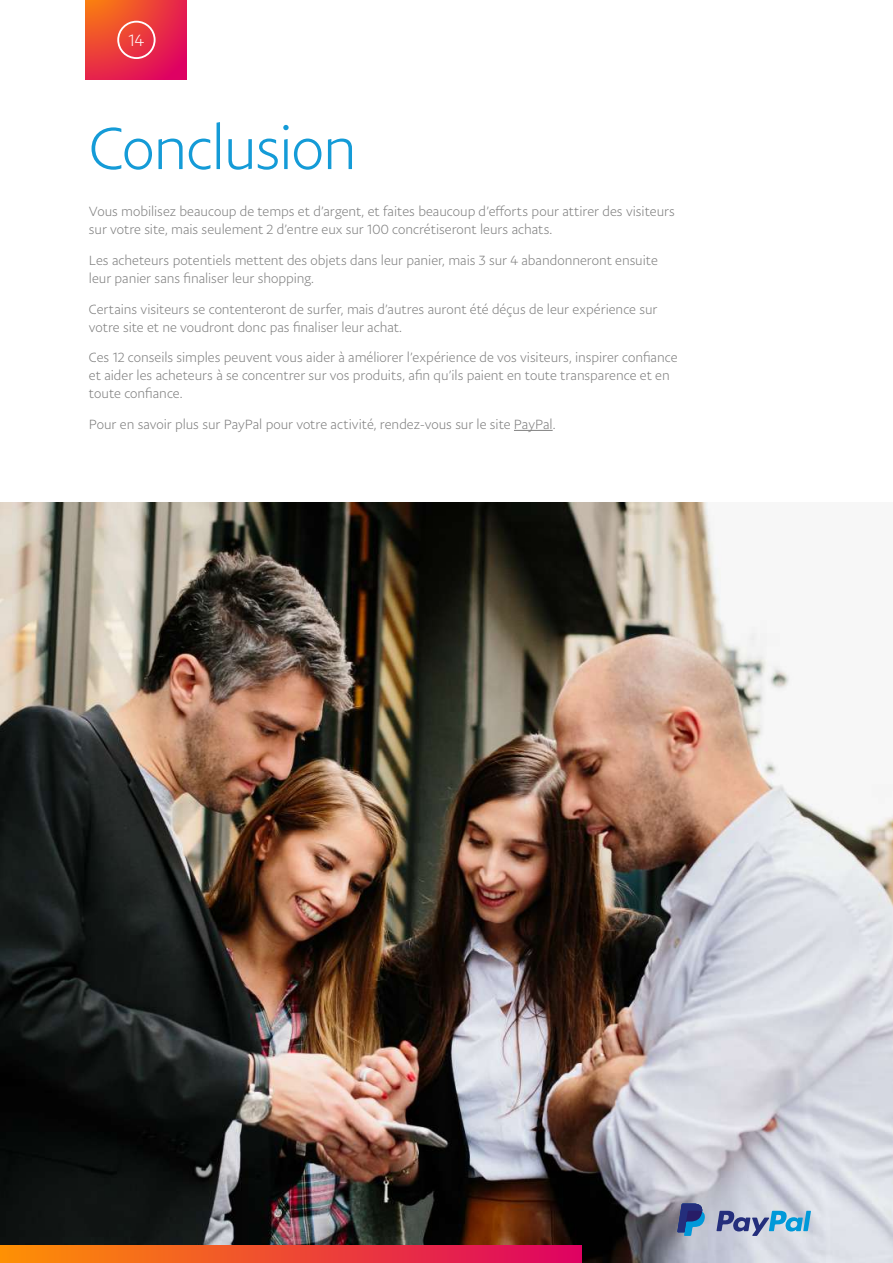
<style>
.page{position:relative;width:893px;height:1263px;background:#fff}
.page>*{position:absolute;margin:0;border:0;box-sizing:border-box;transform-origin:0 0}
.t1{font:300 60px "Pay Pal Sans Big";letter-spacing:-.03em;color:#149bd7}
.t2{font:300 16.5px "Pay Pal Sans Big";color:#fff}
.t3{font:300 13.5px/18px "Pay Pal Sans Big";color:#808080}
</style>
<div class="page">
<hr style="left:514px;top:430px;width:39px;height:1px;background:#808080">
<img style="left:0;top:502px;width:893px;height:761px">
<svg style="left:86px;top:0;width:101px;height:80px;background:#e93742"></svg>
<div style="left:117px;top:21px;width:39px;height:38px;border:2px solid #fff;border-radius:50%"></div>
<svg style="left:716px;top:1211px;width:95px;height:25px;background:#82a4c7"></svg>
<svg style="left:677px;top:1203px;width:28px;height:33px"></svg>
<div style="left:0;top:1245px;width:581px;height:18px;background:linear-gradient(to right,#fe9103,#de0162)"></div>
<p class="t2" style="left:129px;top:30px;width:17px">14</p>
<h1 class="t1" style="left:89px;top:112px;width:269px">Conclusion</h1>
<p class="t3" style="left:89px;top:202px;width:587px">Vous mobilisez beaucoup de temps et d’argent, et faites beaucoup d’efforts pour attirer des visiteurs sur votre site, mais seulement 2 d’entre eux sur 100 concrétiseront leurs achats.</p>
<p class="t3" style="left:89px;top:251px;width:570px">Les acheteurs potentiels mettent des objets dans leur panier, mais 3 sur 4 abandonneront ensuite leur panier sans finaliser leur shopping.</p>
<p class="t3" style="left:89px;top:300px;width:570px">Certains visiteurs se contenteront de surfer, mais d’autres auront été déçus de leur expérience sur votre site et ne voudront donc pas finaliser leur achat.</p>
<p class="t3" style="left:89px;top:348px;width:590px">Ces 12 conseils simples peuvent vous aider à améliorer l’expérience de vos visiteurs, inspirer confiance et aider les acheteurs à se concentrer sur vos produits, afin qu’ils paient en toute transparence et en toute confiance.</p>
<p class="t3" style="left:89px;top:415px;width:468px">Pour en savoir plus sur PayPal pour votre activité, rendez-vous sur le site PayPal.</p>
</div>
